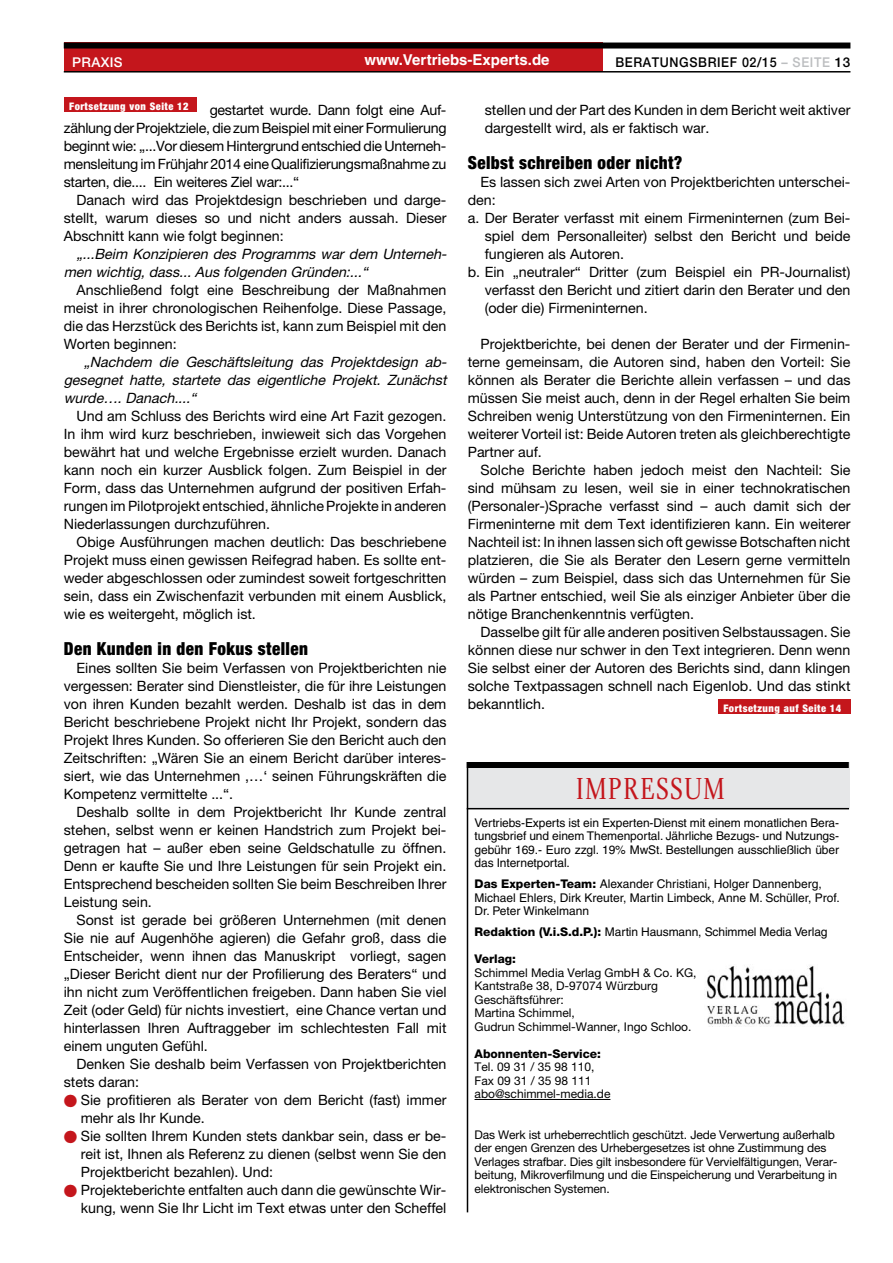
<style>
.page{position:relative;width:893px;height:1263px;background:#fff}
.page>*{position:absolute;margin:0;border:0;box-sizing:border-box;transform-origin:0 0}
.t1{font:31.5px "Charlotte Book Plain";letter-spacing:.05em;color:#c4161c;scale:.8 1}
.t2{font:900 condensed 18px "Helvetica Neue";letter-spacing:.025em;color:#000;scale:.95 1}
.t3{font:700 15px "Helvetica";color:#fff}
.t4{font:14.25px/18px "Helvetica Neue";color:#000;text-align:justify}
.t5{font:italic 14.25px/18px "Helvetica Neue";color:#000}
.t6{font:500 13.5px "Helvetica Neue";letter-spacing:.05em;color:#000;scale:.93 1}
.t7{font:500 13.5px "Helvetica Neue";letter-spacing:.025em;color:#fff}
.t8{font:12px/13.5px "Helvetica Neue";letter-spacing:-.01em;color:#000}
.t9{font:12px/13.5px "Helvetica";color:#000;text-align:justify}
.t10{font:800 12px "Helvetica Neue";color:#000}
.t11{font:900 condensed 10.5px "Helvetica Neue";letter-spacing:.05em;color:#fff}
.s1{color:#bcbec0}
.s2{color:#c4161c}
.s3{font-family:"Helvetica Neue";font-weight:800}
</style>
<div class="page">
<div style="left:64px;top:43px;width:538px;height:29px;background:#c4161c"></div>
<div style="left:64px;top:43px;width:786px;height:6px;background:#000"></div>
<hr style="left:64px;top:71px;width:786px;height:2px;background:#000">
<div style="left:64px;top:98px;width:132px;height:14px;background:#c4161c"></div>
<div style="left:718px;top:700px;width:132px;height:14px;background:#c4161c"></div>
<hr style="left:475px;top:1099px;width:135px;height:1px;background:#000">
<img style="left:706px;top:966px;width:139px;height:61px">
<div style="left:467px;top:763px;width:382px;height:45px;background:#e6e7e8"></div>
<div style="left:467px;top:762px;width:382px;height:6px;background:#000"></div>
<hr style="left:467px;top:808px;width:382px;height:1px;background:#000">
<hr style="left:467px;top:762px;width:1px;height:450px;background:#000">
<p class="t7" style="left:72px;top:54px;width:51px">PRAXIS</p>
<p class="t3" style="left:364px;top:51px;width:187px">www.Vertriebs-Experts.de</p>
<p class="t6" style="left:615px;top:54px;width:254px">BERATUNGSBRIEF 02/15 <span class="s1">– SEITE</span> 13</p>
<p class="t4" style="left:64px;top:100px;width:384px;text-indent:146px">gestartet wurde. Dann folgt eine Auf&shy;zählung der Projektziele, die zum Beispiel mit einer Formulierung beginnt wie: „...Vor diesem Hintergrund entschied die Unterneh&shy;mensleitung im Frühjahr 2014 eine Qualifizierungsmaßnahme zu starten, die.... Ein weiteres Ziel war:...“</p>
<p class="t4" style="left:64px;top:190px;width:384px;text-indent:13px">Danach wird das Projektdesign beschrieben und darge&shy;stellt, warum dieses so und nicht anders aussah. Dieser Abschnitt kann wie folgt beginnen:</p>
<p class="t5" style="left:64px;top:244px;width:388px;text-indent:13px">„...Beim Konzipieren des Programms war dem Unterneh&shy;men wichtig,dass...Aus folgenden Gründen:...“</p>
<p class="t4" style="left:64px;top:280px;width:384px;text-indent:13px">Anschließend folgt eine Beschreibung der Maßnahmen meist in ihrer chronologischen Reihenfolge. Diese Passage, die das Herzstück des Berichts ist, kann zum Beispiel mit den Worten beginnen:</p>
<p class="t5" style="left:64px;top:352px;width:388px;text-align:justify;text-indent:20px">„Nachdem die Geschäftsleitung das Projektdesign ab&shy;gesegnet hatte, startete das eigentliche Projekt. Zunächst wurde….Danach....“</p>
<p class="t4" style="left:64px;top:406px;width:384px;text-indent:13px">Und am Schluss des Berichts wird eine Art Fazit gezogen.<br>In ihm wird kurz beschrieben, inwieweit sich das Vorgehen bewährt hat und welche Ergebnisse erzielt wurden. Danach kann noch ein kurzer Ausblick folgen. Zum Beispiel in der Form, dass das Unternehmen aufgrund der positiven Erfah&shy;rungen im Pilotprojekt entschied, ähnliche Projekte in anderen Niederlassungen durchzuführen.</p>
<p class="t4" style="left:64px;top:532px;width:384px;text-indent:13px">Obige Ausführungen machen deutlich: Das beschriebene Projekt muss einen gewissen Reifegrad haben. Es sollte ent&shy;weder abgeschlossen oder zumindest soweit fortgeschritten sein, dass ein Zwischenfazit verbunden mit einem Ausblick, wie es weitergeht, möglich ist.</p>
<p class="t2" style="left:64px;top:637px;width:259px">Den Kunden in den Fokus stellen</p>
<p class="t4" style="left:64px;top:658px;width:384px;text-indent:13px">Eines sollten Sie beim Verfassen von Projektberichten nie vergessen: Berater sind Dienstleister, die für ihre Leistungen von ihren Kunden bezahlt werden. Deshalb ist das in dem Bericht beschriebene Projekt nicht Ihr Projekt, sondern das Projekt Ihres Kunden. So offerieren Sie den Bericht auch den Zeitschriften: „Wären Sie an einem Bericht darüber interes&shy;siert, wie das Unternehmen ‚…‘ seinen Führungskräften die Kompetenz vermittelte ...“.</p>
<p class="t4" style="left:64px;top:802px;width:384px;text-indent:13px">Deshalb sollte in dem Projektbericht Ihr Kunde zentral stehen, selbst wenn er keinen Handstrich zum Projekt bei&shy;getragen hat – außer eben seine Geldschatulle zu öffnen.<br>Denn er kaufte Sie und Ihre Leistungen für sein Projekt ein.<br>Entsprechend bescheiden sollten Sie beim Beschreiben Ihrer Leistung sein.</p>
<p class="t4" style="left:64px;top:910px;width:384px;text-indent:13px">Sonst ist gerade bei größeren Unternehmen (mit denen Sie nie auf Augenhöhe agieren) die Gefahr groß, dass die Entscheider, wenn ihnen das Manuskript vorliegt, sagen „Dieser Bericht dient nur der Profilierung des Beraters“ und ihn nicht zum Veröffentlichen freigeben. Dann haben Sie viel Zeit (oder Geld) für nichts investiert, eine Chance vertan und hinterlassen Ihren Auftraggeber im schlechtesten Fall mit einem unguten Gefühl.</p>
<p class="t4" style="left:64px;top:1054px;width:384px;text-indent:13px">Denken Sie deshalb beim Verfassen von Projektberichten stets daran:</p>
<p class="t4" style="left:81px;top:1090px;width:367px;text-indent:-17px"><span class="s2">●</span> Sie profitieren als Berater von dem Bericht (fast) immer mehr als Ihr Kunde.</p>
<p class="t4" style="left:81px;top:1126px;width:367px;text-indent:-17px"><span class="s2">●</span> Sie sollten Ihrem Kunden stets dankbar sein, dass er be&shy;reit ist, Ihnen als Referenz zu dienen (selbst wenn Sie den Projektbericht bezahlen). Und:</p>
<p class="t4" style="left:64px;top:1180px;width:384px;text-align:right"><span class="s2">●</span> Projekteberichte entfalten auch dann die gewünschte Wir&shy;kung, wenn Sie Ihr Licht im Text etwas unter den Scheffel</p>
<p class="t11" style="left:69px;top:100px;width:121px">Fortsetzung von Seite 12</p>
<p class="t4" style="left:485px;top:100px;width:367px">stellen und der Part des Kunden in dem Bericht weit aktiver dargestellt wird, als er faktisch war.</p>
<p class="t2" style="left:468px;top:151px;width:227px">Selbst schreiben oder nicht?</p>
<p class="t4" style="left:480px;top:172px;width:371px">Es lassen sich zwei Arten von Projektberichten unterschei-</p>
<p class="t4" style="left:468px;top:190px;width:29px">den:</p>
<p class="t4" style="left:468px;top:208px;width:384px">a. Der Berater verfasst mit einem Firmeninternen (zum Bei-</p>
<p class="t4" style="left:485px;top:226px;width:367px">spiel dem Personalleiter) selbst den Bericht und beide</p>
<p class="t4" style="left:485px;top:244px;width:141px">fungieren als Autoren.</p>
<p class="t4" style="left:468px;top:262px;width:384px">b. Ein „neutraler“ Dritter (zum Beispiel ein PR-Journalist)</p>
<p class="t4" style="left:485px;top:280px;width:367px">verfasst den Bericht und zitiert darin den Berater und den</p>
<p class="t4" style="left:485px;top:298px;width:164px">(oder die) Firmeninternen.</p>
<p class="t4" style="left:468px;top:334px;width:384px;text-indent:13px">Projektberichte, bei denen der Berater und der Firmenin&shy;terne gemeinsam, die Autoren sind, haben den Vorteil: Sie können als Berater die Berichte allein verfassen – und das müssen Sie meist auch, denn in der Regel erhalten Sie beim Schreiben wenig Unterstützung von den Firmeninternen. Ein weiterer Vorteil ist: Beide Autoren treten als gleichberechtigte Partner auf.</p>
<p class="t4" style="left:468px;top:460px;width:384px;text-indent:13px">Solche Berichte haben jedoch meist den Nachteil: Sie sind mühsam zu lesen, weil sie in einer technokratischen (Personaler-)Sprache verfasst sind – auch damit sich der Firmeninterne mit dem Text identifizieren kann. Ein weiterer Nachteil ist: In ihnen lassen sich oft gewisse Botschaften nicht platzieren, die Sie als Berater den Lesern gerne vermitteln würden – zum Beispiel, dass sich das Unternehmen für Sie als Partner entschied, weil Sie als einziger Anbieter über die nötige Branchenkenntnis verfügten.</p>
<p class="t4" style="left:468px;top:622px;width:384px;text-indent:13px">Dasselbe gilt für alle anderen positiven Selbstaussagen. Sie können diese nur schwer in den Text integrieren. Denn wenn Sie selbst einer der Autoren des Berichts sind, dann klingen solche Textpassagen schnell nach Eigenlob. Und das stinkt bekanntlich.</p>
<p class="t11" style="left:723px;top:702px;width:119px">Fortsetzung auf Seite 14</p>
<h1 class="t1" style="left:576px;top:771px;width:188px">IMPRESSUM</h1>
<p class="t9" style="left:475px;top:816px;width:366px">Vertriebs-Experts ist ein Experten-Dienst mit einem monatlichen Bera&shy;tungsbrief und einem Themenportal. Jährliche Bezugs- und Nutzungs&shy;gebühr 169.- Euro zzgl. 19% MwSt. Bestellungen ausschließlich über das Internetportal.</p>
<p class="t9" style="left:475px;top:877px;width:367px;text-align:left"><span class="s3">Das Experten-Team:</span> Alexander Christiani, Holger Dannenberg,<br>Michael Ehlers, Dirk Kreuter, Martin Limbeck, Anne M. Schüller, Prof.<br>Dr. Peter Winkelmann</p>
<p class="t9" style="left:475px;top:925px;width:355px"><span class="s3">Redaktion (V.i.S.d.P.):</span> Martin Hausmann, Schimmel Media Verlag</p>
<p class="t10" style="left:475px;top:952px;width:43px">Verlag:</p>
<p class="t8" style="left:475px;top:965px;width:224px">Schimmel Media Verlag GmbH &amp; Co. KG,<br>Kantstraße 38, D-97074 Würzburg<br>Geschäftsführer:<br>Martina Schimmel,<br>Gudrun Schimmel-Wanner, Ingo Schloo.</p>
<p class="t10" style="left:475px;top:1046px;width:128px">Abonnenten-Service:</p>
<p class="t8" style="left:475px;top:1060px;width:137px">Tel. 09 31 / 35 98 110,<br>Fax 09 31 / 35 98 111 abo@schimmel-media.de</p>
<p class="t8" style="left:475px;top:1127px;width:365px">Das Werk ist urheberrechtlich geschützt. Jede Verwertung außerhalb der engen Grenzen des Urhebergesetzes ist ohne Zustimmung des Verlages strafbar. Dies gilt insbesondere für Vervielfältigungen, Verar&shy;beitung, Mikroverfilmung und die Einspeicherung und Verarbeitung in elektronischen Systemen.</p>
</div>
